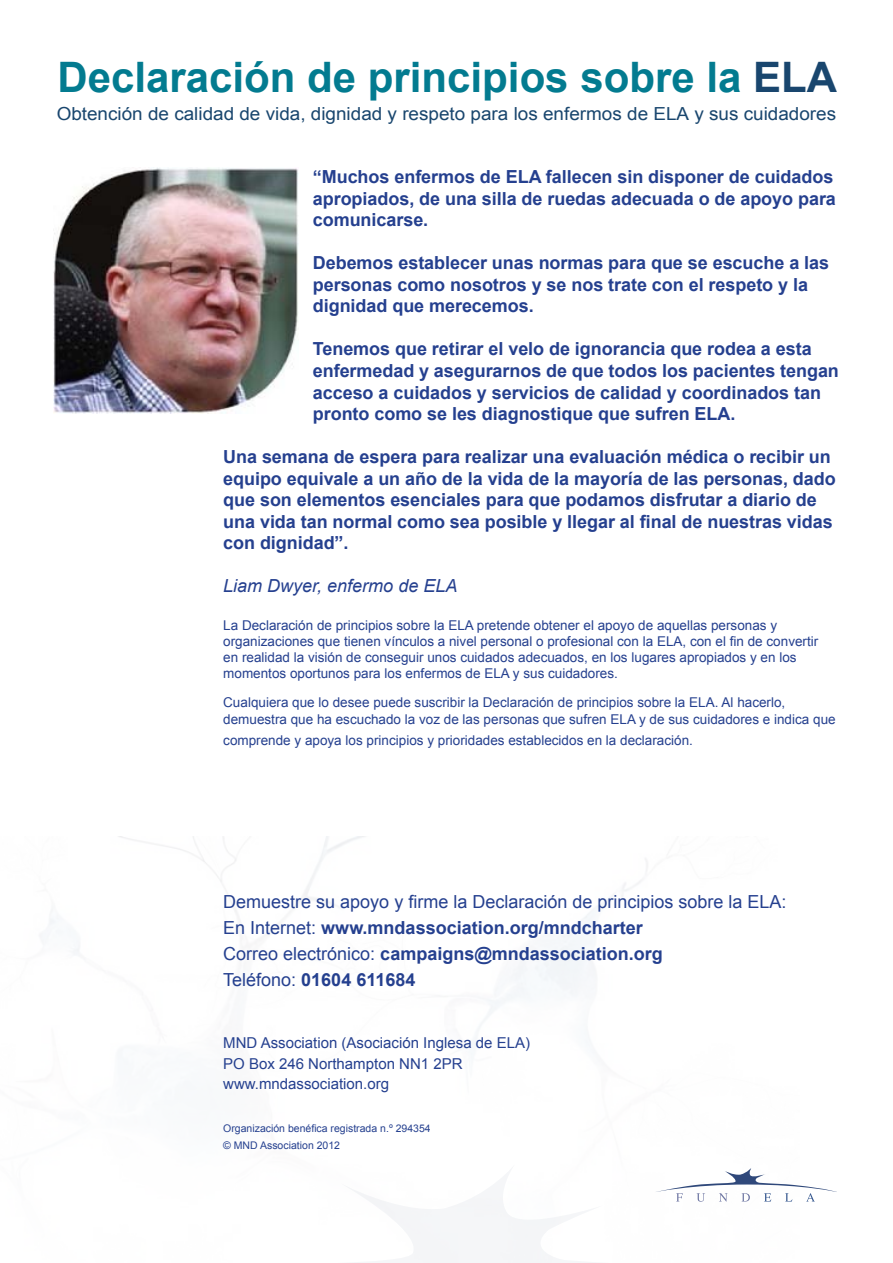
<style>
.page{position:relative;width:893px;height:1263px;background:#fff}
.page>*{position:absolute;margin:0;border:0;box-sizing:border-box;transform-origin:0 0}
.t1{font:700 42px "Arial";color:#037b90}
.t2{font:700 18px/21.6px "Arial";letter-spacing:-.005em;color:#25408f}
.t3{font:18px/25.8px "Arial";color:#25408f}
.t4{font:18px "Arial";color:#19466e;scale:1.05 1}
.t5{font:italic 18px "Arial";color:#25408f}
.t6{font:15px/20.7px "Arial";color:#25408f}
.t7{font:13.5px/16.2px "Arial";color:#25408f}
.t8{font:10.5px/16.8px "Arial";color:#25408f}
.s1{color:#19466e}
.s2{font-weight:700}
</style>
<div class="page">
<svg style="left:348px;top:1187px;width:213px;height:76px;fill:#f5f6f8"></svg>
<svg style="left:656px;top:1168px;width:181px;height:34px"></svg>
<img style="left:54px;top:168px;width:244px;height:246px">
<h1 class="t1" style="left:57px;top:50px;width:781px">Declaración de principios sobre la <span class="s1">ELA</span></h1>
<p class="t4" style="left:57px;top:102px;width:744px">Obtención de calidad de vida, dignidad y respeto para los enfermos de ELA y sus cuidadores</p>
<p class="t2" style="left:313px;top:167px;width:525px">“Muchos enfermos de ELA fallecen sin disponer de cuidados apropiados, de una silla de ruedas adecuada o de apoyo para comunicarse.</p>
<p class="t2" style="left:313px;top:253px;width:518px">Debemos establecer unas normas para que se escuche a las personas como nosotros y se nos trate con el respeto y la dignidad que merecemos.</p>
<p class="t2" style="left:313px;top:339px;width:528px">Tenemos que retirar el velo de ignorancia que rodea a esta enfermedad y asegurarnos de que todos los pacientes tengan acceso a cuidados y servicios de calidad y coordinados tan pronto como se les diagnostique que sufren ELA.</p>
<p class="t2" style="left:223px;top:446px;width:614px">Una semana de espera para realizar una evaluación médica o recibir un equipo equivale a un año de la vida de la mayoría de las personas, dado que son elementos esenciales para que podamos disfrutar a diario de una vida tan normal como sea posible y llegar al final de nuestras vidas con dignidad”.</p>
<p class="t5" style="left:223px;top:574px;width:236px">Liam Dwyer, enfermo de ELA</p>
<p class="t7" style="left:223px;top:617px;width:597px">La Declaración de principios sobre la ELA pretende obtener el apoyo de aquellas personas y organizaciones que tienen vínculos a nivel personal o profesional con la ELA, con el fin de convertir en realidad la visión de conseguir unos cuidados adecuados, en los lugares apropiados y en los momentos oportunos para los enfermos de ELA y sus cuidadores.</p>
<p class="t7" style="left:223px;top:695px;width:614px">Cualquiera que lo desee puede suscribir la Declaración de principios sobre la ELA. Al hacerlo, demuestra que ha escuchado la voz de las personas que sufren ELA y de sus cuidadores e indica que</p>
<p class="t7" style="left:223px;top:732px;width:471px">comprende y apoya los principios y prioridades establecidos en la declaración.</p>
<p class="t3" style="left:223px;top:889px;width:565px">Demuestre su apoyo y firme la Declaración de principios sobre la ELA:<br>En Internet: <span class="s2">www.mndassociation.org/mndcharter<br></span>Correo electrónico: <span class="s2">campaigns@mndassociation.org<br></span>Teléfono: <span class="s2">01604 611684</span></p>
<p class="t6" style="left:223px;top:1032px;width:308px">MND Association (Asociación Inglesa de ELA)<br>PO Box 246 Northampton NN1 2PR www.mndassociation.org</p>
<p class="t8" style="left:223px;top:1120px;width:209px">Organización benéfica registrada n.º 294354 © MND Association 2012</p>
</div>
